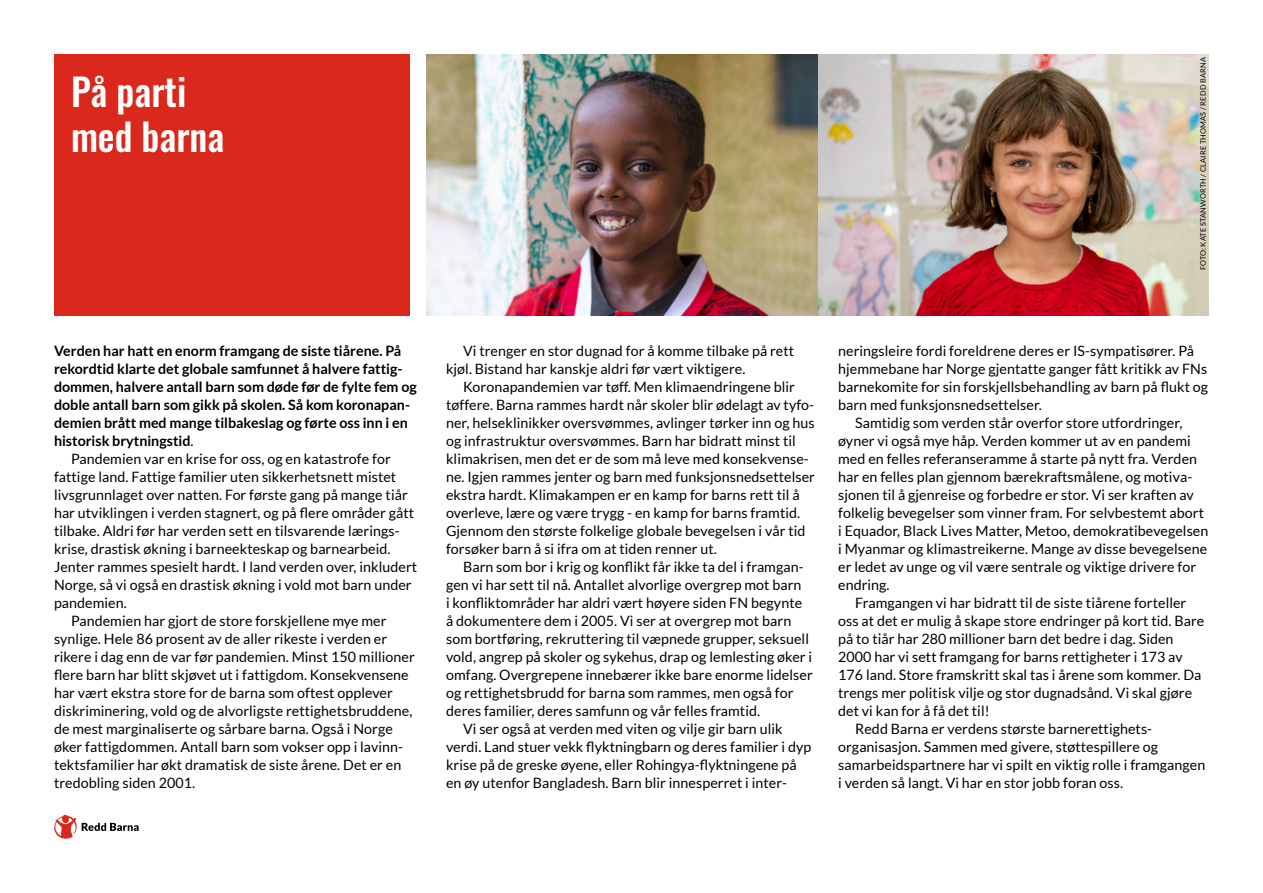
<style>
.page{position:relative;width:1263px;height:893px;background:#fff}
.page>*{position:absolute;margin:0;border:0;box-sizing:border-box;transform-origin:0 0}
.t1{font:500 37.5px/45px "Oswald";color:#fff}
.copy{font:14.25px/18px "Lato";letter-spacing:.005em;color:#000}
.copy-2{font:700 14.25px/18px "Lato";color:#000}
.copy-3{font:7.5px "Lato";letter-spacing:.02em;color:#000}
.s1{font-weight:400}
</style>
<div class="page">
<img style="left:427px;top:54px;width:782px;height:262px">
<div style="left:54px;top:54px;width:356px;height:262px;background:#da291c"></div>
<svg style="left:54px;top:815px;width:85px;height:24px"></svg>
<p class="t1" style="left:71px;top:66px;width:155px">På parti med barna</p>
<p class="copy-3" style="left:1199px;top:270px;width:215px;rotate:-90deg">FOTO: KATE STANWORTH / CLAIRE THOMAS / REDD BARNA</p>
<p class="copy-2" style="left:54px;top:341px;width:364px">Verden har hatt en enorm framgang de siste tiårene. På rekordtid klarte det globale samfunnet å halvere fattig&shy;dommen, halvere antall barn som døde før de fylte fem og doble antall barn som gikk på skolen. Så kom koronapan&shy;demien brått med mange tilbakeslag og førte oss inn i en historisk brytningstid<span class="s1">.</span></p>
<p class="copy" style="left:54px;top:449px;width:365px;text-indent:17px">Pandemien var en krise for oss, og en katastrofe for fattige land. Fattige familier uten sikkerhetsnett mistet livsgrunnlaget over natten. For første gang på mange tiår har utviklingen i verden stagnert, og på flere områder gått tilbake. Aldri før har verden sett en tilsvarende lærings&shy;krise, drastisk økning i barneekteskap og barnearbeid.<br>Jenter rammes spesielt hardt. I land verden over, inkludert Norge, så vi også en drastisk økning i vold mot barn under pandemien.</p>
<p class="copy" style="left:54px;top:611px;width:362px;text-indent:17px">Pandemien har gjort de store forskjellene mye mer synlige. Hele 86 prosent av de aller rikeste i verden er rikere i dag enn de var før pandemien. Minst 150 millioner flere barn har blitt skjøvet ut i fattigdom. Konsekvensene har vært ekstra store for de barna som oftest opplever diskriminering, vold og de alvorligste rettighetsbruddene, de mest marginaliserte og sårbare barna. Også i Norge øker fattigdommen. Antall barn som vokser opp i lavinn&shy;tektsfamilier har økt dramatisk de siste årene. Det er en tredobling siden 2001.</p>
<p class="copy" style="left:446px;top:341px;width:350px;text-indent:17px">Vi trenger en stor dugnad for å komme tilbake på rett kjøl. Bistand har kanskje aldri før vært viktigere.</p>
<p class="copy" style="left:446px;top:377px;width:370px;text-indent:17px">Koronapandemien var tøff. Men klimaendringene blir tøffere. Barna rammes hardt når skoler blir ødelagt av tyfo&shy;ner, helseklinikker oversvømmes, avlinger tørker inn og hus og infrastruktur oversvømmes. Barn har bidratt minst til klimakrisen, men det er de som må leve med konsekvense&shy;ne. Igjen rammes jenter og barn med funksjonsnedsettelser ekstra hardt. Klimakampen er en kamp for barns rett til å overleve, lære og være trygg - en kamp for barns framtid.<br>Gjennom den største folkelige globale bevegelsen i vår tid forsøker barn å si ifra om at tiden renner ut.</p>
<p class="copy" style="left:446px;top:557px;width:368px;text-indent:17px">Barn som bor i krig og konflikt får ikke ta del i framgan&shy;gen vi har sett til nå. Antallet alvorlige overgrep mot barn<br>i konfliktområder har aldri vært høyere siden FN begynte å dokumentere dem i 2005. Vi ser at overgrep mot barn som bortføring, rekruttering til væpnede grupper, seksuell vold, angrep på skoler og sykehus, drap og lemlesting øker i omfang. Overgrepene innebærer ikke bare enorme lidelser og rettighetsbrudd for barna som rammes, men også for deres familier, deres samfunn og vår felles framtid.</p>
<p class="copy" style="left:446px;top:719px;width:367px;text-indent:17px">Vi ser også at verden med viten og vilje gir barn ulik verdi. Land stuer vekk flyktningbarn og deres familier i dyp krise på de greske øyene, eller Rohingya-flyktningene på en øy utenfor Bangladesh. Barn blir innesperret i inter-</p>
<p class="copy" style="left:838px;top:341px;width:372px">neringsleire fordi foreldrene deres er IS-sympatisører. På hjemmebane har Norge gjentatte ganger fått kritikk av FNs barnekomite for sin forskjellsbehandling av barn på flukt og barn med funksjonsnedsettelser.</p>
<p class="copy" style="left:838px;top:413px;width:372px;text-indent:17px">Samtidig som verden står overfor store utfordringer, øyner vi også mye håp. Verden kommer ut av en pandemi med en felles referanseramme å starte på nytt fra. Verden har en felles plan gjennom bærekraftsmålene, og motiva&shy;sjonen til å gjenreise og forbedre er stor. Vi ser kraften av folkelig bevegelser som vinner fram. For selvbestemt abort i Equador, Black Lives Matter, Metoo, demokratibevegelsen i Myanmar og klimastreikerne. Mange av disse bevegelsene er ledet av unge og vil være sentrale og viktige drivere for endring.</p>
<p class="copy" style="left:838px;top:593px;width:368px;text-indent:17px">Framgangen vi har bidratt til de siste tiårene forteller oss at det er mulig å skape store endringer på kort tid. Bare på to tiår har 280 millioner barn det bedre i dag. Siden 2000 har vi sett framgang for barns rettigheter i 173 av 176 land. Store framskritt skal tas i årene som kommer. Da trengs mer politisk vilje og stor dugnadsånd. Vi skal gjøre det vi kan for å få det til!</p>
<p class="copy" style="left:838px;top:719px;width:369px;text-indent:17px">Redd Barna er verdens største barnerettighets&shy;organisasjon. Sammen med givere, støttespillere og samarbeidspartnere har vi spilt en viktig rolle i framgangen i verden så langt. Vi har en stor jobb foran oss.</p>
</div>
